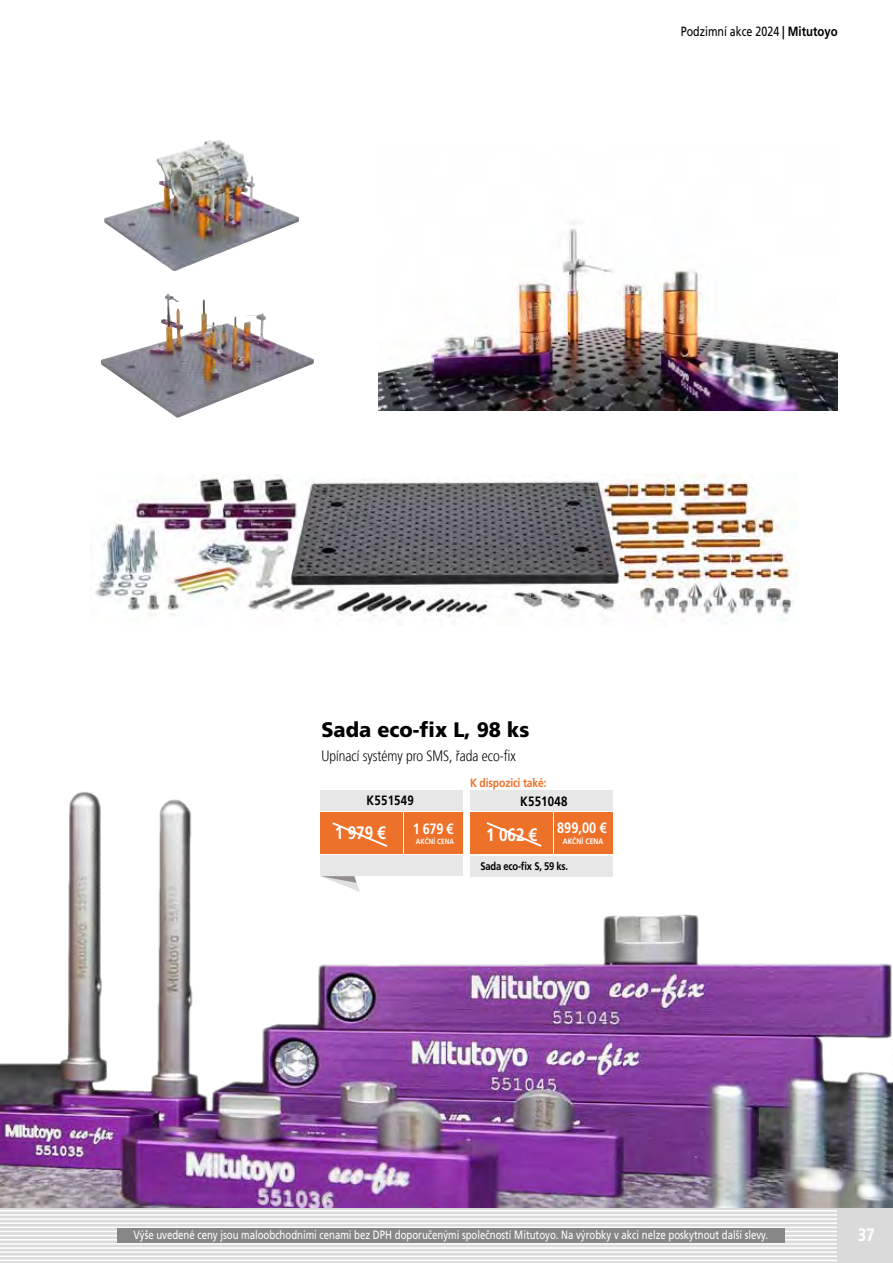
<style>
.page{position:relative;width:893px;height:1263px;background:#fff}
.page>*{position:absolute;margin:0;border:0;box-sizing:border-box;transform-origin:0 0}
.t1{font:900 21px "Mitutoyo Frutiger";color:#000}
.t2{font:700 18px "Mitutoyo Frutiger";color:#fff}
.t3{font:300 15px "Mitutoyo Frutiger";color:#000}
.t4{font:700 15px "Mitutoyo Frutiger";color:#fff}
.t5{font:700 13.5px "Mitutoyo Frutiger";letter-spacing:.015em;color:#000}
.t6{font:13.35px "Mitutoyo Frutiger";color:#000}
.t7{font:700 12.15px "Mitutoyo Frutiger";letter-spacing:-.01em;color:#ee712a}
.t8{font:12px "Mitutoyo Frutiger";color:#fff}
.t9{font:700 11.1px "Mitutoyo Frutiger";letter-spacing:-.02em;color:#000}
.t10{font:700 7.95px "Mitutoyo Frutiger";letter-spacing:.01em;color:#fff}
.t11{font:700 7.5px "Mitutoyo Frutiger";letter-spacing:.01em;color:#fff}
.s1{font-weight:700}
</style>
<div class="page">
<div style="left:0;top:1208px;width:838px;height:55px;background:#dadada"></div>
<hr style="left:0;top:1210px;width:838px;height:1px;background:#fff">
<hr style="left:0;top:1214px;width:838px;height:2px;background:#fff">
<hr style="left:0;top:1218px;width:838px;height:2px;background:#fff">
<hr style="left:0;top:1222px;width:838px;height:2px;background:#fff">
<hr style="left:0;top:1226px;width:838px;height:2px;background:#fff">
<hr style="left:0;top:1231px;width:838px;height:1px;background:#fff">
<hr style="left:0;top:1235px;width:838px;height:1px;background:#fff">
<hr style="left:0;top:1239px;width:838px;height:1px;background:#fff">
<hr style="left:0;top:1243px;width:838px;height:1px;background:#fff">
<hr style="left:0;top:1247px;width:838px;height:2px;background:#fff">
<hr style="left:0;top:1251px;width:838px;height:2px;background:#fff">
<hr style="left:0;top:1255px;width:838px;height:2px;background:#fff">
<hr style="left:0;top:1260px;width:838px;height:1px;background:#fff">
<div style="left:838px;top:1208px;width:55px;height:55px;background:#dadada"></div>
<img style="left:0;top:791px;width:893px;height:417px">
<img style="left:95px;top:474px;width:702px;height:146px">
<div style="left:320px;top:812px;width:143px;height:43px;background:#fff"></div>
<div style="left:320px;top:812px;width:83px;height:42px;background:#ee712a"></div>
<div style="left:404px;top:812px;width:59px;height:42px;background:#ee712a"></div>
<div style="left:320px;top:855px;width:143px;height:21px;background:#e8e7e8"></div>
<div style="left:320px;top:790px;width:143px;height:21px;background:#e8e7e8"></div>
<svg style="left:320px;top:876px;width:40px;height:16px"></svg>
<svg style="left:332px;top:822px;width:56px;height:25px"></svg>
<div style="left:470px;top:812px;width:143px;height:43px;background:#fff"></div>
<div style="left:470px;top:812px;width:83px;height:42px;background:#ee712a"></div>
<div style="left:554px;top:812px;width:59px;height:42px;background:#ee712a"></div>
<div style="left:470px;top:855px;width:143px;height:21px;background:#e8e7e8"></div>
<div style="left:470px;top:790px;width:143px;height:21px;background:#e8e7e8"></div>
<svg style="left:486px;top:822px;width:56px;height:25px"></svg>
<img style="left:104px;top:140px;width:195px;height:131px">
<img style="left:101px;top:293px;width:213px;height:125px">
<img style="left:378px;top:222px;width:460px;height:188px">
<div style="left:117px;top:1229px;width:667px;height:14px;background:#878787"></div>
<p class="t6" style="left:681px;top:23px;width:158px">Podzimní akce 2024 <span class="s1">| Mitutoyo</span></p>
<h1 class="t1" style="left:321px;top:717px;width:209px">Sada eco-fix L, 98 ks</h1>
<p class="t3" style="left:321px;top:750px;width:196px">Upínací systémy pro SMS, řada eco-fix</p>
<p class="t5" style="left:367px;top:793px;width:49px">K551549</p>
<h2 class="t2" style="left:335px;top:822px;width:53px">1 979 €</h2>
<p class="t4" style="left:413px;top:820px;width:42px">1 679 €</p>
<p class="t11" style="left:416px;top:837px;width:40px">AKČNÍ CENA</p>
<p class="t7" style="left:470px;top:776px;width:78px">K dispozici také:</p>
<h2 class="t2" style="left:486px;top:824px;width:53px">1 062 €</h2>
<p class="t5" style="left:520px;top:794px;width:49px">K551048</p>
<p class="t4" style="left:557px;top:819px;width:51px">899,00 €</p>
<p class="t9" style="left:481px;top:860px;width:89px">Sada eco-fix S, 59 ks.</p>
<p class="t10" style="left:563px;top:837px;width:42px">AKČNÍ CENA</p>
<p class="t8" style="left:133px;top:1227px;width:636px">Výše uvedené ceny jsou maloobchodními cenami bez DPH doporučenými společností Mitutoyo. Na výrobky v akci nelze poskytnout další slevy.</p>
<h2 class="t2" style="left:858px;top:1224px;width:19px">37</h2>
</div>
